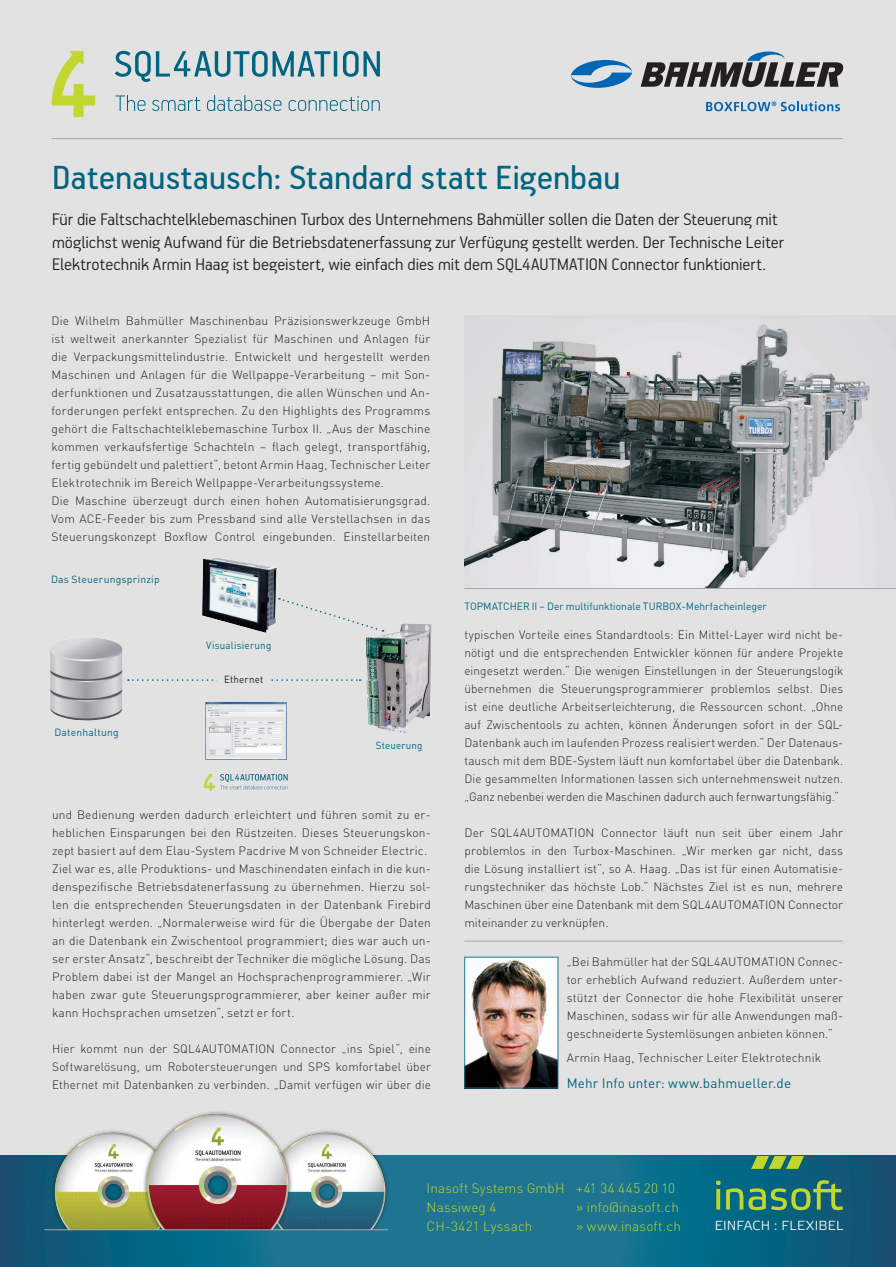
<style>
.page{position:relative;width:896px;height:1267px;background:#fff}
.page>*{position:absolute;margin:0;border:0;box-sizing:border-box;transform-origin:0 0}
.t1{font:37.5px "PF Handbook Pro";color:#006580}
.t2{font:300 18.75px "PF Handbook Pro";letter-spacing:.005em;color:#231f20}
.t3{font:300 13.5px/18.9px "DIN";letter-spacing:.01em;color:#c1d72f}
.t4{font:13.5px "DIN";letter-spacing:.01em;color:#006580}
.t5{font:300 13.2px "Etelka";letter-spacing:.02em;color:#fff}
.t6{font:300 12px/18px "DIN";letter-spacing:.01em;color:#231f20;text-align:justify}
.t7{font:10.5px "DIN";color:#006580}
.t8{font:10.35px "DIN";letter-spacing:.02em;color:#006580}
.t9{font:10.35px "DIN";letter-spacing:.02em;color:#006580;scale:.95 1}
.t10{font:10.2px "DIN";letter-spacing:.02em;color:#006580;scale:.95 1}
.t11{font:10.2px "DIN";letter-spacing:.02em;color:#231f20;scale:.95 1}
</style>
<div class="page">
<div style="left:0;top:0;width:895px;height:1181px;background:#e3e2e2"></div>
<svg style="left:0;top:1155px;width:895px;height:111px;background:#136a87"></svg>
<svg style="left:715px;top:1180px;width:127px;height:29px;background:#408666"></svg>
<svg style="left:115px;top:51px;width:215px;height:31px"></svg>
<svg style="left:333px;top:51px;width:4px;height:26px"></svg>
<svg style="left:343px;top:51px;width:37px;height:26px"></svg>
<svg style="left:115px;top:95px;width:30px;height:16px"></svg>
<svg style="left:152px;top:97px;width:49px;height:14px"></svg>
<svg style="left:207px;top:95px;width:74px;height:16px"></svg>
<svg style="left:288px;top:96px;width:91px;height:15px"></svg>
<svg style="left:51px;top:51px;width:44px;height:66px"></svg>
<hr style="left:51px;top:138px;width:791px;height:1px;background:#a8a9ad">
<img style="left:35px;top:1111px;width:353px;height:118px">
<hr style="left:44px;top:1229px;width:344px;height:1px;background:#a8a9ad">
<img style="left:464px;top:315px;width:431px;height:273px">
<hr style="left:464px;top:940px;width:378px;height:1px;background:#a8a9ad">
<svg style="left:750px;top:1155px;width:53px;height:13px"></svg>
<svg style="left:706px;top:101px;width:133px;height:10px"></svg>
<svg style="left:640px;top:51px;width:203px;height:36px"></svg>
<svg style="left:570px;top:60px;width:62px;height:28px"></svg>
<img style="left:466px;top:958px;width:90px;height:128px">
<div style="left:464px;top:956px;width:94px;height:132px;border:1px solid #1e7491"></div>
<img style="left:50px;top:558px;width:382px;height:233px">
<svg style="left:128px;top:679px;width:232px;height:1px"></svg>
<div style="left:217px;top:675px;width:53px;height:10px;background:#e3e2e2"></div>
<svg style="left:279px;top:598px;width:104px;height:34px"></svg>
<svg style="left:204px;top:774px;width:83px;height:16px"></svg>
<hr style="left:464px;top:588px;width:431px;height:1px;background:#a8a9ad">
<svg style="left:892px;top:1262px;width:4px;height:5px"></svg>
<p class="t1" style="left:52px;top:155px;width:570px">Datenaustausch: Standard statt Eigenbau</p>
<p class="t2" style="left:52px;top:208px;width:726px">Für die Faltschachtelklebemaschinen Turbox des Unternehmens Bahmüller sollen die Daten der Steuerung mit</p>
<p class="t2" style="left:52px;top:230px;width:733px">möglichst wenig Aufwand für die Betriebsdatenerfassung zur Verfügung gestellt werden. Der Technische Leiter</p>
<p class="t2" style="left:52px;top:253px;width:715px">Elektrotechnik Armin Haag ist begeistert, wie einfach dies mit dem SQL4AUTMATION Connector funktioniert.</p>
<p class="t6" style="left:51px;top:311px;width:380px">Die Wilhelm Bahmüller Maschinenbau Präzisionswerkzeuge GmbH ist weltweit anerkannter Spezialist für Maschinen und Anlagen für die Verpackungsmittelindustrie. Entwickelt und hergestellt werden Maschinen und Anlagen für die Wellpappe-Verarbeitung – mit Son&shy;derfunktionen und Zusatzausstattungen, die allen Wünschen und An&shy;forderungen perfekt entsprechen. Zu den Highlights des Programms gehört die Faltschachtelklebemaschine Turbox II. „Aus der Maschine kommen verkaufsfertige Schachteln – flach gelegt, transportfähig, fertig gebündelt und palettiert“, betont Armin Haag, Technischer Leiter Elektrotechnik im Bereich Wellpappe-Verarbeitungssysteme.</p>
<p class="t6" style="left:51px;top:491px;width:380px">Die Maschine überzeugt durch einen hohen Automatisierungsgrad.<br>Vom ACE-Feeder bis zum Pressband sind alle Verstellachsen in das Steuerungskonzept Boxflow Control eingebunden. Einstellarbeiten</p>
<p class="t8" style="left:51px;top:573px;width:110px">Das Steuerungsprinzip</p>
<p class="t8" style="left:54px;top:725px;width:66px">Datenhaltung</p>
<p class="t9" style="left:206px;top:639px;width:70px">Visualisierung</p>
<p class="t11" style="left:224px;top:673px;width:43px">Ethernet</p>
<p class="t10" style="left:375px;top:738px;width:51px">Steuerung</p>
<p class="t6" style="left:52px;top:805px;width:380px">und Bedienung werden dadurch erleichtert und führen somit zu er&shy;heblichen Einsparungen bei den Rüstzeiten. Dieses Steuerungskon&shy;zept basiert auf dem Elau-System Pacdrive M von Schneider Electric.</p>
<p class="t6" style="left:52px;top:859px;width:380px">Ziel war es, alle Produktions- und Maschinendaten einfach in die kun&shy;denspezifische Betriebsdatenerfassung zu übernehmen. Hierzu sol&shy;len die entsprechenden Steuerungsdaten in der Datenbank Firebird hinterlegt werden. „Normalerweise wird für die Übergabe der Daten an die Datenbank ein Zwischentool programmiert; dies war auch un&shy;ser erster Ansatz“, beschreibt der Techniker die mögliche Lösung. Das Problem dabei ist der Mangel an Hochsprachenprogrammierer. „Wir haben zwar gute Steuerungsprogrammierer, aber keiner außer mir kann Hochsprachen umsetzen“, setzt er fort.</p>
<p class="t6" style="left:52px;top:1039px;width:380px">Hier kommt nun der SQL4AUTOMATION Connector „ins Spiel“, eine Softwarelösung, um Robotersteuerungen und SPS komfortabel über Ethernet mit Datenbanken zu verbinden. „Damit verfügen wir über die</p>
<p class="t7" style="left:464px;top:600px;width:304px">TOPMATCHER II – Der multifunktionale TURBOX-Mehrfacheinleger</p>
<p class="t6" style="left:464px;top:625px;width:380px">typischen Vorteile eines Standardtools: Ein Mittel-Layer wird nicht be&shy;nötigt und die entsprechenden Entwickler können für andere Projekte eingesetzt werden.“ Die wenigen Einstellungen in der Steuerungslogik übernehmen die Steuerungsprogrammierer problemlos selbst. Dies ist eine deutliche Arbeitserleichterung, die Ressourcen schont. „Ohne auf Zwischentools zu achten, können Änderungen sofort in der SQL-Datenbank auch im laufenden Prozess realisiert werden.“ Der Datenaus&shy;tausch mit dem BDE-System läuft nun komfortabel über die Datenbank.<br>Die gesammelten Informationen lassen sich unternehmensweit nutzen. „Ganz nebenbei werden die Maschinen dadurch auch fernwartungsfähig.“</p>
<p class="t6" style="left:464px;top:823px;width:380px">Der SQL4AUTOMATION Connector läuft nun seit über einem Jahr problemlos in den Turbox-Maschinen. „Wir merken gar nicht, dass die Lösung installiert ist“, so A. Haag. „Das ist für einen Automatisie&shy;rungstechniker das höchste Lob.“ Nächstes Ziel ist es nun, mehrere Maschinen über eine Datenbank mit dem SQL4AUTOMATION Connector miteinander zu verknüpfen.</p>
<p class="t6" style="left:566px;top:952px;width:278px">„Bei Bahmüller hat der SQL4AUTOMATION Connec&shy;tor erheblich Aufwand reduziert. Außerdem unter&shy;stützt der Connector die hohe Flexibilität unserer Maschinen, sodass wir für alle Anwendungen maß&shy;geschneiderte Systemlösungen anbieten können.“</p>
<p class="t6" style="left:566px;top:1048px;width:256px">Armin Haag, Technischer Leiter Elektrotechnik</p>
<p class="t4" style="left:566px;top:1074px;width:226px">Mehr Info unter: www.bahmueller.de</p>
<p class="t3" style="left:426px;top:1178px;width:139px">Inasoft Systems GmbH</p>
<p class="t3" style="left:426px;top:1197px;width:71px">Nassiweg 4</p>
<p class="t3" style="left:426px;top:1216px;width:107px">CH-3421 Lyssach</p>
<p class="t3" style="left:576px;top:1178px;width:104px">+41 34 445 20 10 » info@inasoft.ch</p>
<p class="t3" style="left:576px;top:1216px;width:106px">» www.inasoft.ch</p>
<p class="t5" style="left:714px;top:1217px;width:130px">EINFACH : FLEXIBEL</p>
</div>
